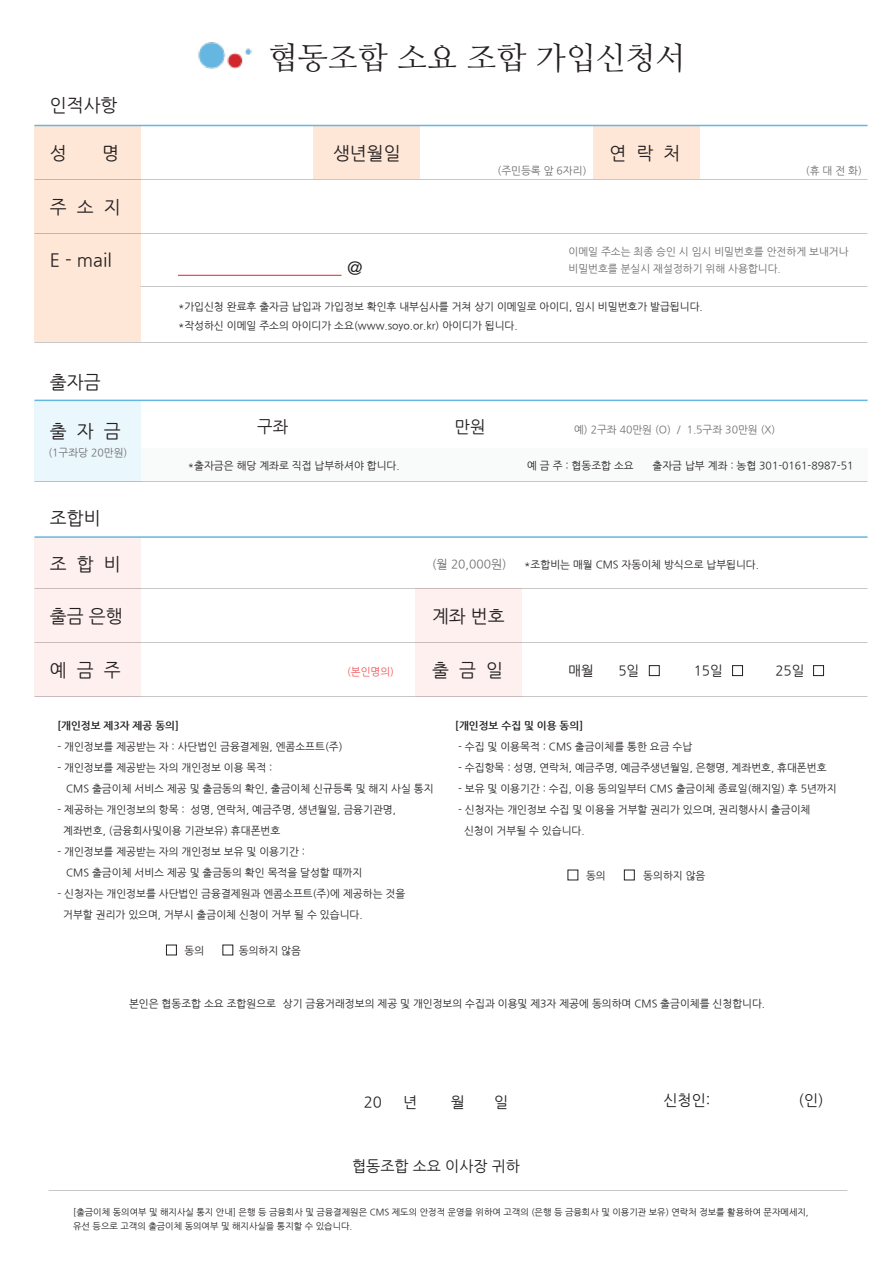
<style>
.page{position:relative;width:893px;height:1263px;background:#fff}
.page>*{position:absolute;margin:0;border:0;box-sizing:border-box;transform-origin:0 0}
.t1{font:31.5px "Nanum Myeongjo";color:#231f20}
.t2{font:18px "Nanum Gothic";color:#231f20}
.t3{font:16.5px "Nanum Gothic";color:#231f20}
.t4{font:15px "Nanum Gothic";color:#231f20}
.t5{font:13.5px "Nanum Gothic";color:#231f20}
.t6{font:12px "Nanum Gothic";color:#6c6d70}
.t7{font:10.5px/21px "Nanum Gothic";color:#231f20}
.t8{font:10.5px/16.5px "Nanum Gothic";color:#6c6d70}
.t9{font:700 10.5px "Nanum Gothic";color:#231f20}
.t10{font:10.5px "Nanum Gothic";color:#f05558}
.t11{font:9px/13.5px "Nanum Gothic";color:#231f20}
</style>
<div class="page">
<div style="left:415px;top:589px;width:107px;height:108px;background:#fef0ee"></div>
<div style="left:34px;top:537px;width:107px;height:160px;background:#fef0ee"></div>
<div style="left:34px;top:125px;width:107px;height:217px;background:#fee7d7"></div>
<div style="left:34px;top:400px;width:107px;height:81px;background:#eaf7fd"></div>
<div style="left:313px;top:125px;width:106px;height:54px;background:#fee7d7"></div>
<div style="left:141px;top:448px;width:727px;height:33px;background:#f9fafa"></div>
<div style="left:593px;top:125px;width:107px;height:54px;background:#fee7d7"></div>
<hr style="left:34px;top:536px;width:834px;height:2px;background:#64b7e1">
<hr style="left:34px;top:400px;width:834px;height:1px;background:#64b7e1">
<hr style="left:34px;top:125px;width:834px;height:1px;background:#64b7e1">
<img style="left:198px;top:42px;width:54px;height:27px">
<div style="left:624px;top:870px;width:11px;height:10px;border:1px solid #231f20"></div>
<div style="left:649px;top:665px;width:11px;height:11px;border:1px solid #231f20"></div>
<div style="left:732px;top:665px;width:11px;height:11px;border:1px solid #231f20"></div>
<div style="left:813px;top:665px;width:11px;height:11px;border:1px solid #231f20"></div>
<div style="left:166px;top:945px;width:11px;height:10px;border:1px solid #231f20"></div>
<hr style="left:178px;top:275px;width:163px;height:1px;background:#ee1f23">
<h2 class="t2" style="left:50px;top:97px;width:69px">인적사항</h2>
<h1 class="t1" style="left:268px;top:39px;width:419px">협동조합 소요 조합 가입신청서</h1>
<h2 class="t2" style="left:50px;top:145px;width:18px">성</h2>
<h2 class="t2" style="left:102px;top:145px;width:18px">명</h2>
<h2 class="t2" style="left:333px;top:145px;width:69px">생년월일</h2>
<h2 class="t2" style="left:50px;top:199px;width:72px">주 소 지</h2>
<h2 class="t2" style="left:50px;top:252px;width:63px">E - mail</h2>
<h2 class="t2" style="left:347px;top:259px;width:17px">@</h2>
<p class="t8" style="left:497px;top:163px;width:90px">(주민등록 앞 6자리)</p>
<h2 class="t2" style="left:609px;top:145px;width:72px">연 락 처</h2>
<p class="t8" style="left:806px;top:163px;width:57px">(휴 대 전 화)</p>
<p class="t8" style="left:568px;top:244px;width:282px">이메일 주소는 최종 승인 시 임시 비밀번호를 안전하게 보내거나 비밀번호를 분실시 재설정하기 위해 사용합니다.</p>
<p class="t7" style="left:178px;top:296px;width:526px">*가입신청 완료후 출자금 납입과 가입정보 확인후 내부심사를 거쳐 상기 이메일로 아이디, 임시 비밀번호가 발급됩니다.</p>
<h2 class="t2" style="left:50px;top:373px;width:52px">출자금</h2>
<h2 class="t2" style="left:50px;top:422px;width:72px">출 자 금</h2>
<p class="t8" style="left:48px;top:445px;width:81px">(1구좌당 20만원)</p>
<h2 class="t2" style="left:50px;top:510px;width:52px">조합비</h2>
<h2 class="t2" style="left:50px;top:556px;width:72px">조 합 비</h2>
<h2 class="t2" style="left:50px;top:607px;width:74px">출금 은행</h2>
<h2 class="t2" style="left:50px;top:661px;width:72px">예 금 주</h2>
<p class="t7" style="left:178px;top:316px;width:341px">*작성하신 이메일 주소의 아이디가 소요(www.soyo.or.kr) 아이디가 됩니다.</p>
<h3 class="t3" style="left:257px;top:419px;width:33px">구좌</h3>
<h3 class="t3" style="left:455px;top:419px;width:33px">만원</h3>
<p class="t8" style="left:574px;top:422px;width:203px">예) 2구좌 40만원 (O) / 1.5구좌 30만원 (X)</p>
<p class="t7" style="left:188px;top:455px;width:213px">*출자금은 해당 계좌로 직접 납부하셔야 합니다.</p>
<p class="t7" style="left:527px;top:455px;width:108px">예 금 주 : 협동조합 소요</p>
<p class="t7" style="left:653px;top:455px;width:202px">출자금 납부 계좌 : 농협 301-0161-8987-51</p>
<p class="t10" style="left:347px;top:667px;width:49px">(본인명의)</p>
<p class="t6" style="left:432px;top:559px;width:76px">(월 20,000원)</p>
<h2 class="t2" style="left:432px;top:607px;width:74px">계좌 번호</h2>
<h2 class="t2" style="left:432px;top:661px;width:72px">출 금 일</h2>
<p class="t7" style="left:524px;top:554px;width:236px">*조합비는 매월 CMS 자동이체 방식으로 납부됩니다.</p>
<p class="t5" style="left:568px;top:664px;width:27px">매월</p>
<p class="t5" style="left:618px;top:664px;width:22px">5일</p>
<p class="t5" style="left:694px;top:664px;width:31px">15일</p>
<p class="t5" style="left:775px;top:664px;width:31px">25일</p>
<p class="t9" style="left:57px;top:721px;width:123px">[개인정보 제3자 제공 동의]</p>
<p class="t7" style="left:57px;top:736px;width:287px">- 개인정보를 제공받는 자 : 사단법인 금융결제원, 엔콤소프트(주)</p>
<p class="t7" style="left:66px;top:757px;width:369px;text-indent:-9px">- 개인정보를 제공받는 자의 개인정보 이용 목적 :<br>CMS 출금이체 서비스 제공 및 출금동의 확인, 출금이체 신규등록 및 해지 사실 통지</p>
<p class="t7" style="left:63px;top:799px;width:334px;text-indent:-6px">- 제공하는 개인정보의 항목 : 성명, 연락처, 예금주명, 생년월일, 금융기관명, 계좌번호, (금융회사및이용 기관보유) 휴대폰번호</p>
<p class="t7" style="left:66px;top:841px;width:298px;text-indent:-9px">- 개인정보를 제공받는 자의 개인정보 보유 및 이용기간 :<br>CMS 출금이체 서비스 제공 및 출금동의 확인 목적을 달성할 때까지</p>
<p class="t7" style="left:63px;top:883px;width:343px;text-indent:-6px">- 신청자는 개인정보를 사단법인 금융결제원과 엔콤소프트(주)에 제공하는 것을 거부할 권리가 있으며, 거부시 출금이체 신청이 거부 될 수 있습니다.</p>
<p class="t7" style="left:185px;top:940px;width:21px">동의</p>
<p class="t7" style="left:239px;top:940px;width:64px">동의하지 않음</p>
<p class="t9" style="left:455px;top:721px;width:129px">[개인정보 수집 및 이용 동의]</p>
<p class="t7" style="left:458px;top:736px;width:236px">- 수집 및 이용목적 : CMS 출금이체를 통한 요금 수납</p>
<p class="t7" style="left:458px;top:757px;width:370px">- 수집항목 : 성명, 연락처, 예금주명, 예금주생년월일, 은행명, 계좌번호, 휴대폰번호</p>
<p class="t7" style="left:458px;top:778px;width:380px">- 보유 및 이용기간 : 수집, 이용 동의일부터 CMS 출금이체 종료일(해지일) 후 5년까지</p>
<p class="t7" style="left:464px;top:799px;width:348px;text-indent:-6px">- 신청자는 개인정보 수집 및 이용을 거부할 권리가 있으며, 권리행사시 출금이체 신청이 거부될 수 있습니다.</p>
<p class="t7" style="left:586px;top:865px;width:21px">동의</p>
<p class="t7" style="left:643px;top:865px;width:64px">동의하지 않음</p>
<p class="t7" style="left:129px;top:993px;width:638px">본인은 협동조합 소요 조합원으로 상기 금융거래정보의 제공 및 개인정보의 수집과 이용및 제3자 제공에 동의하며 CMS 출금이체를 신청합니다.</p>
<h3 class="t4" style="left:364px;top:1094px;width:20px">20</h3>
<h3 class="t4" style="left:403px;top:1094px;width:16px">년</h3>
<h3 class="t4" style="left:451px;top:1094px;width:16px">월</h3>
<h3 class="t4" style="left:494px;top:1094px;width:16px">일</h3>
<h3 class="t4" style="left:352px;top:1158px;width:169px">협동조합 소요 이사장 귀하</h3>
<h3 class="t4" style="left:664px;top:1093px;width:48px">신청인:</h3>
<h3 class="t4" style="left:799px;top:1093px;width:26px">(인)</h3>
<p class="t11" style="left:73px;top:1205px;width:737px">[출금이체 동의여부 및 해지사실 통지 안내] 은행 등 금융회사 및 금융결제원은 CMS 제도의 안정적 운영을 위하여 고객의 (은행 등 금융회사 및 이용기관 보유) 연락처 정보를 활용하여 문자메세지, 유선 등으로 고객의 출금이체 동의여부 및 해지사실을 통지할 수 있습니다.</p>
</div>
